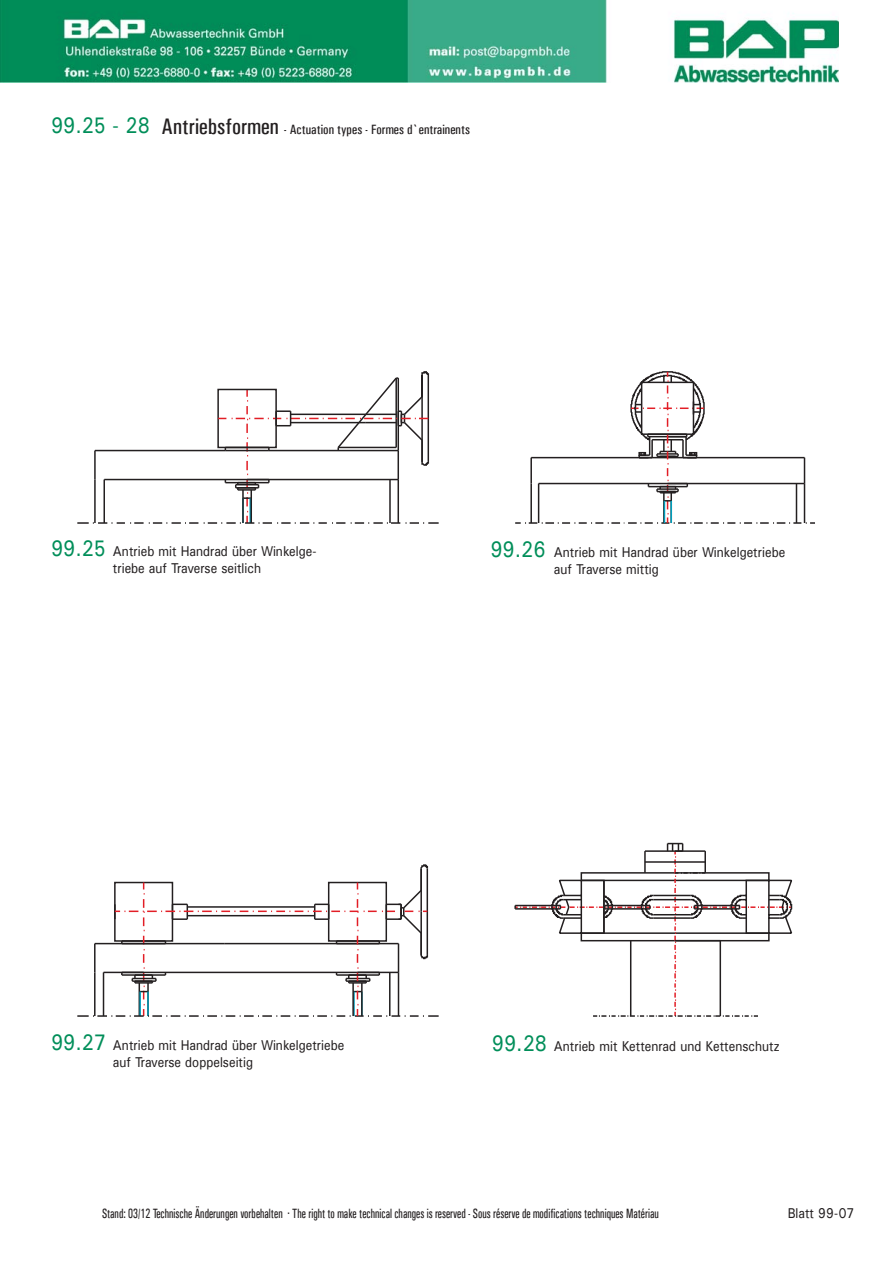
<style>
.page{position:relative;width:893px;height:1263px;background:#fff}
.page>*{position:absolute;margin:0;border:0;box-sizing:border-box;transform-origin:0 0}
.t1{font:14.25px/17px "Univers";color:#231f20;scale:.86 1}
.t2{font:13.5px "Univers Condensed";color:#231f20;scale:.8 1}
.t3{font:13.5px "Univers Condensed";color:#231f20}
.s1{font-family:"Univers";font-size:22.5px;color:#008e59}
.s2{font-size:22.5px}
.s3{font-size:22.5px;color:#008e59}
</style>
<div class="page">
<img style="left:0;top:0;width:839px;height:82px">
<hr style="left:95px;top:450px;width:130px;height:1px;background:#231f20">
<hr style="left:94px;top:451px;width:2px;height:29px;background:#231f20">
<hr style="left:104px;top:479px;width:294px;height:1px;background:#231f20">
<hr style="left:94px;top:480px;width:2px;height:43px;background:#231f20">
<hr style="left:103px;top:480px;width:2px;height:43px;background:#231f20">
<svg style="left:77px;top:522px;width:121px;height:2px"></svg>
<svg style="left:204px;top:371px;width:235px;height:153px"></svg>
<hr style="left:291px;top:414px;width:74px;height:1px;background:#231f20">
<hr style="left:426px;top:869px;width:2px;height:86px;background:#231f20">
<hr style="left:420px;top:869px;width:2px;height:42px;background:#231f20">
<svg style="left:420px;top:864px;width:9px;height:6px"></svg>
<svg style="left:77px;top:881px;width:362px;height:136px"></svg>
<svg style="left:335px;top:871px;width:104px;height:106px"></svg>
<svg style="left:514px;top:843px;width:279px;height:174px"></svg>
<svg style="left:515px;top:371px;width:300px;height:153px"></svg>
<hr style="left:670px;top:501px;width:2px;height:22px;background:#009ebb">
<p class="t3" style="left:51px;top:121px;width:420px"><span class="s1">99.25 - 28</span> <span class="s2">Antriebsformen</span> - Actuation types - Formes d`entrainents</p>
<p class="t1" style="left:51px;top:542px;width:310px;text-align:center"><span class="s3">99.25</span> Antrieb mit Handrad über Winkelge&shy;triebe auf Traverse seitlich</p>
<p class="t1" style="left:554px;top:543px;width:271px;text-indent:-63px"><span class="s3">99.26</span> Antrieb mit Handrad über Winkelgetriebe auf Traverse mittig</p>
<p class="t1" style="left:113px;top:1037px;width:271px;text-indent:-62px"><span class="s3">99.27</span> Antrieb mit Handrad über Winkelgetriebe auf Traverse doppelseitig</p>
<p class="t1" style="left:492px;top:1037px;width:336px"><span class="s3">99.28</span> Antrieb mit Kettenrad und Kettenschutz</p>
<p class="t2" style="left:102px;top:1205px;width:698px">Stand: 03/12 Technische Änderungen vorbehalten · The right to make technical changes is reserved - Sous réserve de modifications techniques Matériau</p>
<p class="t1" style="left:788px;top:1205px;width:79px">Blatt 99-07</p>
</div>
